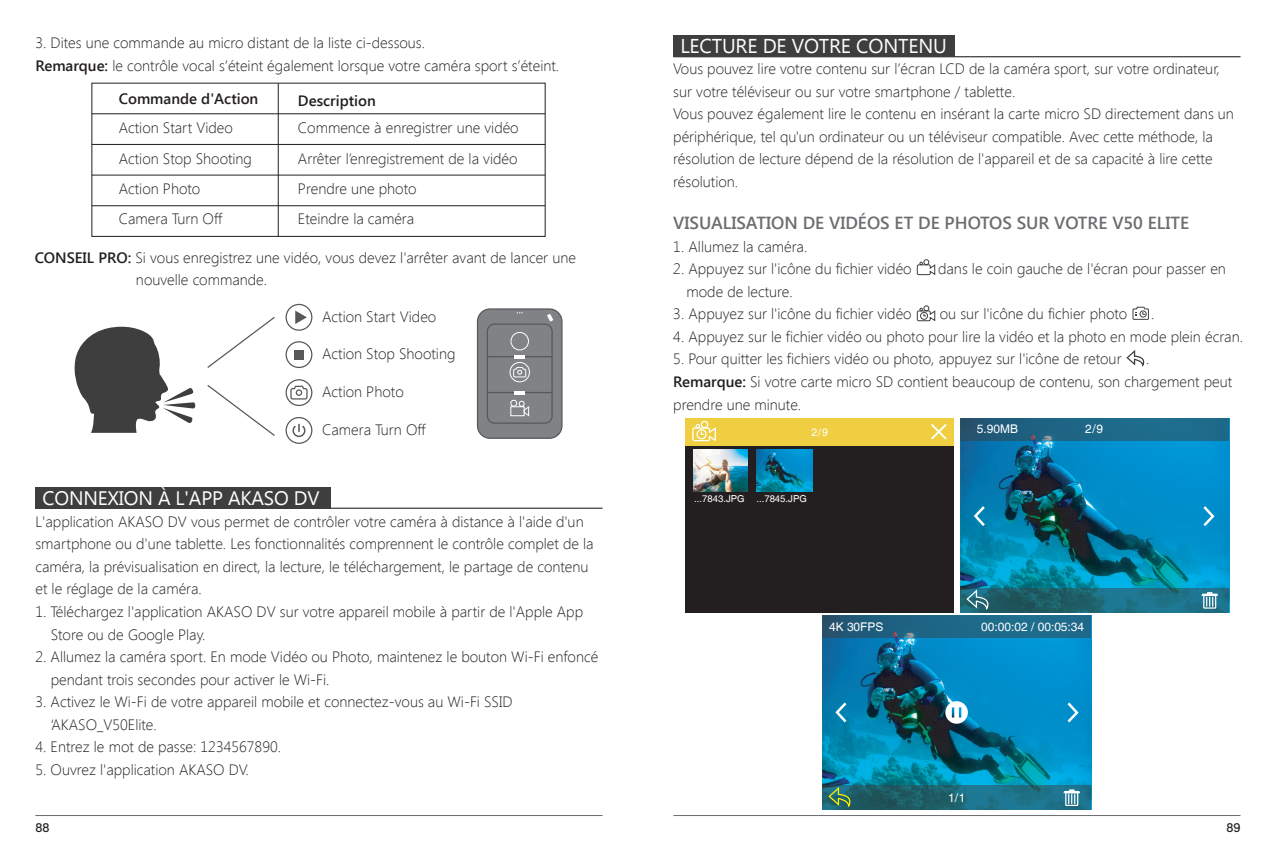
<style>
.page{position:relative;width:1276px;height:851px;background:#fff}
.page>*{position:absolute;margin:0;border:0;box-sizing:border-box;transform-origin:0 0}
.t1{font:20px "Segoe UI";letter-spacing:-.01em;color:#fff}
.t2{font:19.5px "Segoe UI";letter-spacing:-.01em;color:#fff}
.t3{font:600 17.5px "Segoe UI";color:#6c6d70}
.t4{font:300 15px/22.5px "Segoe UI";color:#231f20}
.t5{font:600 15px "Segoe UI";color:#231f20}
.t6{font:12.5px "Replica";color:#231f20}
.t7{font:12px "Helvetica";color:#fff}
.t8{font:10.75px "Helvetica";color:#fff}
.t9{font:9.5px "Helvetica";color:#fff}
.s1{font-weight:600}
</style>
<div class="page">
<div style="left:685px;top:418px;width:268px;height:194px;background:#231f20"></div>
<div style="left:685px;top:418px;width:268px;height:27px;background:#efce41"></div>
<img style="left:693px;top:450px;width:54px;height:41px">
<img style="left:756px;top:450px;width:57px;height:41px">
<div style="left:701px;top:421px;width:7px;height:7px;border:1px solid #fff;border-radius:50%"></div>
<svg style="left:692px;top:424px;width:24px;height:18px"></svg>
<svg style="left:931px;top:424px;width:16px;height:16px"></svg>
<img style="left:960px;top:440px;width:269px;height:148px">
<div style="left:960px;top:418px;width:269px;height:22px;background:linear-gradient(to right,#235876,#1c7193)"></div>
<svg style="left:960px;top:588px;width:269px;height:24px;background:#1e6879"></svg>
<div style="left:1203px;top:594px;width:13px;height:14px;border:1px solid #fff"></div>
<svg style="left:1201px;top:592px;width:17px;height:14px"></svg>
<svg style="left:965px;top:588px;width:28px;height:21px"></svg>
<svg style="left:1200px;top:503px;width:16px;height:25px"></svg>
<svg style="left:972px;top:503px;width:15px;height:25px"></svg>
<img style="left:822px;top:637px;width:269px;height:148px">
<div style="left:822px;top:615px;width:269px;height:22px;background:linear-gradient(to right,#235876,#1c7193)"></div>
<svg style="left:822px;top:785px;width:269px;height:24px;background:#1e6879"></svg>
<div style="left:1065px;top:792px;width:13px;height:13px;border:1px solid #fff"></div>
<svg style="left:1063px;top:789px;width:17px;height:14px"></svg>
<svg style="left:827px;top:785px;width:28px;height:22px"></svg>
<svg style="left:1065px;top:699px;width:15px;height:26px"></svg>
<svg style="left:833px;top:699px;width:16px;height:26px"></svg>
<svg style="left:945px;top:701px;width:23px;height:22px"></svg>
<svg style="left:916px;top:305px;width:19px;height:16px"></svg>
<svg style="left:916px;top:259px;width:19px;height:16px"></svg>
<svg style="left:1132px;top:306px;width:17px;height:14px"></svg>
<svg style="left:1126px;top:350px;width:19px;height:17px"></svg>
<div style="left:92px;top:83px;width:453px;height:154px;border:1px solid #231f20"></div>
<hr style="left:92px;top:205px;width:453px;height:1px;background:#231f20">
<hr style="left:92px;top:175px;width:453px;height:1px;background:#231f20">
<hr style="left:92px;top:144px;width:453px;height:1px;background:#231f20">
<hr style="left:92px;top:113px;width:453px;height:1px;background:#231f20">
<hr style="left:278px;top:83px;width:1px;height:153px;background:#231f20">
<div style="left:285px;top:304px;width:27px;height:27px;border:1px solid #57585a;border-radius:50%"></div>
<svg style="left:295px;top:310px;width:12px;height:14px"></svg>
<div style="left:285px;top:341px;width:27px;height:27px;border:1px solid #57585a;border-radius:50%"></div>
<div style="left:294px;top:350px;width:9px;height:9px;background:#57585a"></div>
<div style="left:285px;top:379px;width:27px;height:27px;border:1px solid #57585a;border-radius:50%"></div>
<svg style="left:290px;top:385px;width:18px;height:15px"></svg>
<div style="left:296px;top:389px;width:6px;height:7px;border:1px solid #57585a;border-radius:50%"></div>
<div style="left:285px;top:417px;width:27px;height:27px;border:1px solid #57585a;border-radius:50%"></div>
<svg style="left:292px;top:423px;width:13px;height:14px"></svg>
<svg style="left:207px;top:317px;width:68px;height:51px"></svg>
<svg style="left:207px;top:385px;width:68px;height:51px"></svg>
<div style="left:477px;top:309px;width:85px;height:129px;background:#808285;border-radius:13px"></div>
<div style="left:477px;top:308px;width:85px;height:131px;border:1px solid #57585a;border-radius:13px"></div>
<div style="left:487px;top:323px;width:66px;height:100px;border:1px solid #57585a;border-radius:7px"></div>
<hr style="left:487px;top:356px;width:65px;height:1px;background:#57585a">
<hr style="left:487px;top:392px;width:65px;height:1px;background:#57585a">
<div style="left:510px;top:362px;width:20px;height:20px;border:1px solid #fff;border-radius:50%"></div>
<svg style="left:513px;top:367px;width:13px;height:10px"></svg>
<div style="left:511px;top:332px;width:18px;height:18px;border:1px solid #fff;border-radius:50%"></div>
<div style="left:510px;top:406px;width:14px;height:10px;border:1px solid #fff"></div>
<div style="left:510px;top:400px;width:7px;height:6px;border:1px solid #fff;border-radius:50%"></div>
<svg style="left:519px;top:401px;width:10px;height:15px"></svg>
<svg style="left:514px;top:391px;width:11px;height:3px"></svg>
<hr style="left:514px;top:355px;width:11px;height:4px;background:#fff">
<svg style="left:547px;top:314px;width:6px;height:7px"></svg>
<svg style="left:74px;top:326px;width:121px;height:107px"></svg>
<hr style="left:35px;top:507px;width:567px;height:2px;background:#3e3e3f">
<div style="left:35px;top:487px;width:296px;height:21px;background:#3e3e3f"></div>
<hr style="left:673px;top:56px;width:567px;height:1px;background:#3e3e3f">
<div style="left:673px;top:35px;width:282px;height:22px;background:#3e3e3f"></div>
<hr style="left:35px;top:815px;width:567px;height:1px;background:#6c6d70">
<hr style="left:673px;top:815px;width:567px;height:1px;background:#6c6d70">
<p class="t4" style="left:35px;top:31px;width:525px">3. Dites une commande au micro distant de la liste ci-dessous.<br><span class="s1">Remarque:</span> le contrôle vocal s’éteint également lorsque votre caméra sport s’éteint.</p>
<p class="t5" style="left:119px;top:89px;width:141px">Commande d'Action</p>
<p class="t4" style="left:298px;top:86px;width:222px;line-height:27.2px"><span class="s1">Description<br></span>Commence à enregistrer une vidéo</p>
<p class="t4" style="left:119px;top:111px;width:135px;line-height:31.5px">Action Start Video<br>Action Stop Shooting</p>
<p class="t4" style="left:119px;top:177px;width:83px">Action Photo</p>
<p class="t4" style="left:298px;top:144px;width:221px;line-height:29.5px">Arrêter l’enregistrement de la vidéo<br>Prendre une photo</p>
<p class="t4" style="left:119px;top:207px;width:105px">Camera Turn Off</p>
<p class="t4" style="left:298px;top:207px;width:118px">Eteindre la caméra</p>
<p class="t4" style="left:136px;top:246px;width:441px;text-indent:-101px"><span class="s1">CONSEIL PRO:</span> Si vous enregistrez une vidéo, vous devez l'arrêter avant de lancer une nouvelle commande.</p>
<p class="t4" style="left:322px;top:304px;width:116px">Action Start Video</p>
<p class="t4" style="left:322px;top:342px;width:135px">Action Stop Shooting</p>
<p class="t4" style="left:322px;top:380px;width:83px">Action Photo</p>
<p class="t4" style="left:322px;top:417px;width:105px">Camera Turn Off</p>
<p class="t2" style="left:43px;top:485px;width:278px">CONNEXION À L'APP AKASO DV</p>
<p class="t4" style="left:35px;top:510px;width:560px">L'application AKASO DV vous permet de contrôler votre caméra à distance à l'aide d'un smartphone ou d'une tablette. Les fonctionnalités comprennent le contrôle complet de la caméra, la prévisualisation en direct, la lecture, le téléchargement, le partage de contenu et le réglage de la caméra.</p>
<p class="t4" style="left:51px;top:600px;width:534px;text-indent:-15px">1. Téléchargez l'application AKASO DV sur votre appareil mobile à partir de l'Apple App<br>Store ou de Google Play.</p>
<p class="t4" style="left:51px;top:645px;width:549px;text-indent:-15px">2. Allumez la caméra sport. En mode Vidéo ou Photo, maintenez le bouton Wi-Fi enfoncé pendant trois secondes pour activer le Wi-Fi.</p>
<p class="t4" style="left:51px;top:690px;width:463px;text-indent:-15px">3. Activez le Wi-Fi de votre appareil mobile et connectez-vous au Wi-Fi SSID ‘AKASO_V50Elite.</p>
<p class="t4" style="left:35px;top:735px;width:247px">4. Entrez le mot de passe: 1234567890.</p>
<p class="t4" style="left:35px;top:757px;width:215px">5. Ouvrez l'application AKASO DV.</p>
<p class="t1" style="left:680px;top:32px;width:268px">LECTURE DE VOTRE CONTENU</p>
<p class="t4" style="left:673px;top:57px;width:562px">Vous pouvez lire votre contenu sur l’écran LCD de la caméra sport, sur votre ordinateur, sur votre téléviseur ou sur votre smartphone / tablette.<br>Vous pouvez également lire le contenu en insérant la carte micro SD directement dans un périphérique, tel qu'un ordinateur ou un téléviseur compatible. Avec cette méthode, la résolution de lecture dépend de la résolution de l'appareil et de sa capacité à lire cette résolution.</p>
<p class="t3" style="left:673px;top:211px;width:517px">VISUALISATION DE VIDÉOS ET DE PHOTOS SUR VOTRE V50 ELITE</p>
<p class="t4" style="left:673px;top:235px;width:136px">1. Allumez la caméra.</p>
<p class="t4" style="left:673px;top:257px;width:240px">2. Appuyez sur l'icône du fichier vidéo</p>
<p class="t4" style="left:938px;top:257px;width:289px">dans le coin gauche de l'écran pour passer en</p>
<p class="t4" style="left:686px;top:280px;width:108px">mode de lecture.</p>
<p class="t4" style="left:673px;top:302px;width:240px">3. Appuyez sur l'icône du fichier vidéo</p>
<p class="t4" style="left:940px;top:302px;width:189px">ou sur l'icône du fichier photo</p>
<p class="t4" style="left:1151px;top:302px;width:5px">.</p>
<p class="t4" style="left:673px;top:325px;width:571px">4. Appuyez sur le fichier vidéo ou photo pour lire la vidéo et la photo en mode plein écran.</p>
<p class="t4" style="left:673px;top:347px;width:450px">5. Pour quitter les fichiers vidéo ou photo, appuyez sur l'icône de retour</p>
<p class="t4" style="left:673px;top:347px;width:560px;text-indent:473px">.<br><span class="s1">Remarque:</span> Si votre carte micro SD contient beaucoup de contenu, son chargement peut prendre une minute.</p>
<p class="t8" style="left:811px;top:426px;width:18px">2/9</p>
<p class="t7" style="left:976px;top:422px;width:43px">5.90MB</p>
<p class="t7" style="left:1085px;top:422px;width:20px">2/9</p>
<p class="t9" style="left:694px;top:493px;width:114px">...7843.JPG ...7845.JPG</p>
<p class="t7" style="left:829px;top:619px;width:56px">4K 30FPS</p>
<p class="t7" style="left:981px;top:619px;width:104px">00:00:02 / 00:05:34</p>
<p class="t7" style="left:948px;top:791px;width:19px">1/1</p>
<p class="t6" style="left:35px;top:820px;width:15px">88</p>
<p class="t6" style="left:1226px;top:820px;width:16px">89</p>
</div>
